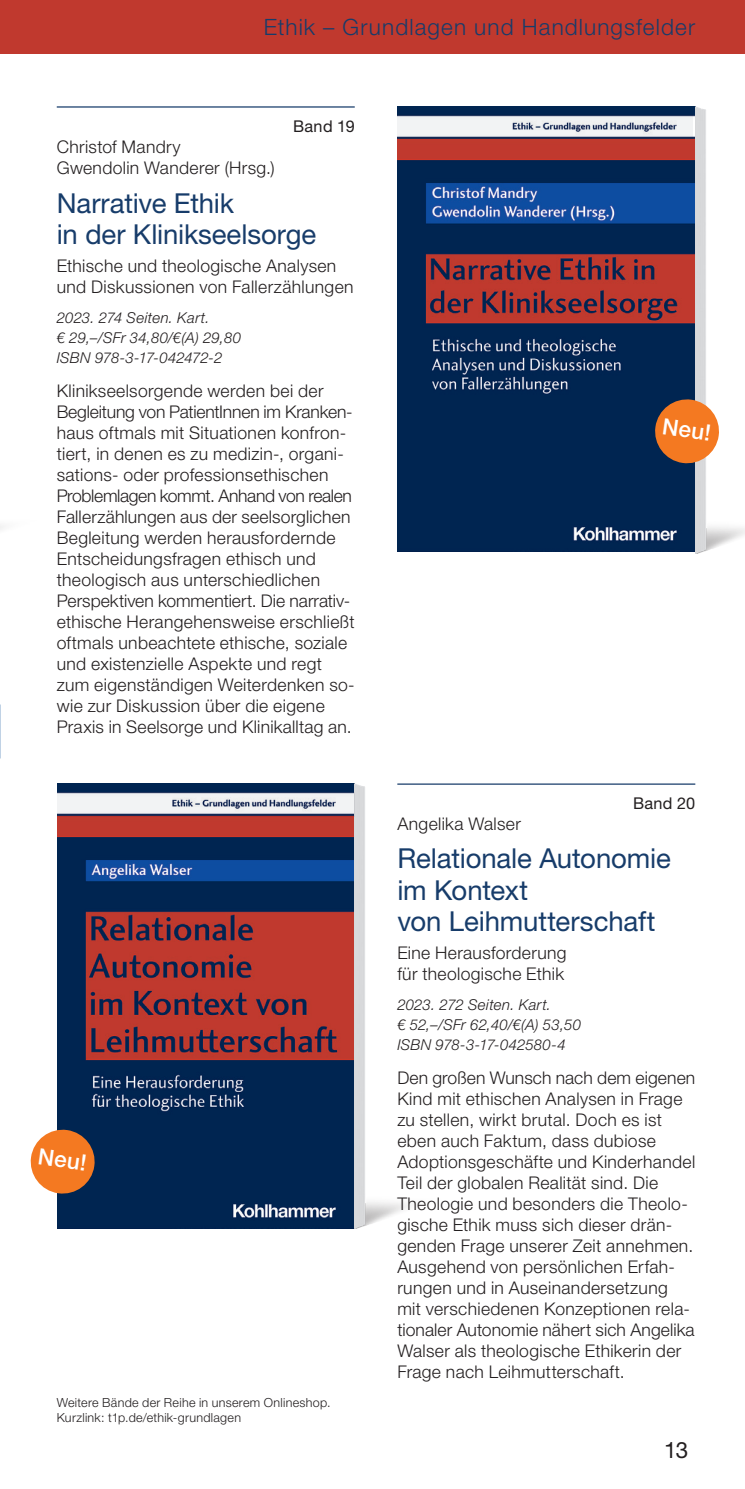
<style>
.page{position:relative;width:745px;height:1489px;background:#fff}
.page>*{position:absolute;margin:0;border:0;box-sizing:border-box;transform-origin:0 0}
.t1{font:27.5px/31.2px "Helvetica Neue LT Pro";letter-spacing:-.005em;color:#173c6a}
.t2{font:300 22.5px "Helvetica Neue LT Pro";letter-spacing:.05em;color:#173c6a}
.t3{font:500 22.5px "Helvetica Neue LT Pro";color:#fff}
.t4{font:22.5px "Helvetica Neue LT Pro";color:#231f20}
.t5{font:300 17.5px/21px "Helvetica Neue LT Pro";letter-spacing:.02em;color:#231f20}
.t6{font:16.25px "Helvetica Neue LT Pro";letter-spacing:.02em;color:#231f20}
.t7{font:italic 300 15px/20px "Helvetica Neue LT Pro";letter-spacing:.01em;color:#231f20}
.t8{font:300 12.5px/15px "Helvetica Neue LT Pro";letter-spacing:.025em;color:#231f20}
</style>
<div class="page">
<div style="left:0;top:0;width:744px;height:53px;background:#c0392e"></div>
<img style="left:397px;top:107px;width:297px;height:444px">
<img style="left:57px;top:783px;width:388px;height:445px">
<hr style="left:57px;top:106px;width:297px;height:2px;background:#173c6a">
<hr style="left:397px;top:783px;width:297px;height:1px;background:#173c6a">
<img style="left:694px;top:106px;width:50px;height:447px">
<svg style="left:397px;top:115px;width:295px;height:24px;fill:#f0f1f2"></svg>
<svg style="left:57px;top:792px;width:297px;height:24px;fill:#f0f1f2"></svg>
<svg style="left:30px;top:1127px;width:67px;height:68px;background:#cc7c46"></svg>
<svg style="left:652px;top:397px;width:68px;height:68px;background:#c87a45"></svg>
<p class="t2" style="left:264px;top:13px;width:432px">Ethik – Grundlagen und Handlungsfelder</p>
<p class="t6" style="left:293px;top:116px;width:63px">Band 19</p>
<p class="t5" style="left:57px;top:136px;width:219px">Christof Mandry<br>Gwendolin Wanderer (Hrsg.)</p>
<h1 class="t1" style="left:57px;top:186px;width:261px">Narrative Ethik<br>in der Klinikseelsorge</h1>
<p class="t5" style="left:57px;top:255px;width:298px">Ethische und theologische Analysen und Diskussionen von Fallerzählungen</p>
<p class="t7" style="left:57px;top:307px;width:186px">2023. 274 Seiten. Kart.<br>€ 29,–/SFr 34,80/€(A) 29,80<br>ISBN 978-3-17-042472-2</p>
<p class="t5" style="left:57px;top:380px;width:299px">Klinikseelsorgende werden bei der Begleitung von PatientInnen im Kranken&shy;haus oftmals mit Situationen konfron&shy;tiert, in denen es zu medizin-, organi&shy;sations- oder professionsethischen Problemlagen kommt. Anhand von realen Fallerzählungen aus der seelsorglichen Begleitung werden herausfordernde Entscheidungsfragen ethisch und theologisch aus unterschiedlichen Perspektiven kommentiert. Die narrativ&shy;ethische Herangehensweise erschließt oftmals unbeachtete ethische, soziale und existenzielle Aspekte und regt zum eigenständigen Weiterdenken so&shy;wie zur Diskussion über die eigene Praxis in Seelsorge und Klinikalltag an.</p>
<p class="t3" style="left:40px;top:1142px;width:50px;rotate:8deg">Neu!</p>
<p class="t8" style="left:57px;top:1394px;width:275px">Weitere Bände der Reihe in unserem Onlineshop.<br>Kurzlink: t1p.de/ethik-grundlagen</p>
<p class="t3" style="left:664px;top:412px;width:50px;rotate:8deg">Neu!</p>
<p class="t6" style="left:632px;top:793px;width:64px">Band 20</p>
<p class="t5" style="left:397px;top:812px;width:125px">Angelika Walser</p>
<h1 class="t1" style="left:397px;top:842px;width:275px">Relationale Autonomie im Kontext<br>von Leihmutterschaft</h1>
<p class="t5" style="left:397px;top:941px;width:171px">Eine Herausforderung für theologische Ethik</p>
<p class="t7" style="left:397px;top:994px;width:185px">2023. 272 Seiten. Kart.<br>€ 52,–/SFr 62,40/€(A) 53,50<br>ISBN 978-3-17-042580-4</p>
<p class="t5" style="left:397px;top:1066px;width:299px">Den großen Wunsch nach dem eigenen Kind mit ethischen Analysen in Frage zu stellen, wirkt brutal. Doch es ist eben auch Faktum, dass dubiose Adoptionsgeschäfte und Kinderhandel Teil der globalen Realität sind. Die Theologie und besonders die Theolo&shy;gische Ethik muss sich dieser drän&shy;genden Frage unserer Zeit annehmen.<br>Ausgehend von persönlichen Erfah&shy;rungen und in Auseinandersetzung mit verschiedenen Konzeptionen rela&shy;tionaler Autonomie nähert sich Angelika Walser als theologische Ethikerin der Frage nach Leihmutterschaft.</p>
<p class="t4" style="left:663px;top:1436px;width:25px">13</p>
</div>
